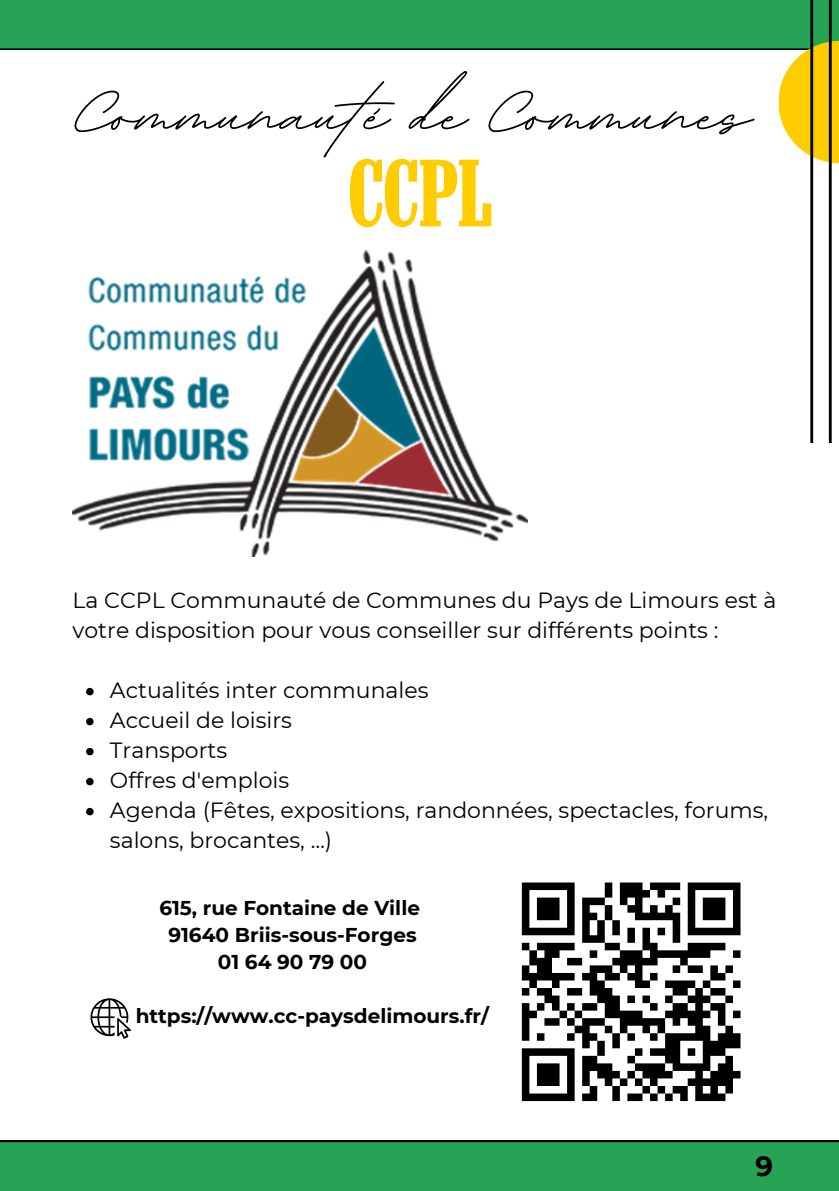
<style>
.page{position:relative;width:839px;height:1191px;background:#fff}
.page>*{position:absolute;margin:0;border:0;box-sizing:border-box;transform-origin:0 0}
.t1{font:700 112px "BD Script";color:#000}
.t2{font:100px "Neo Contact LT Pro";color:#fc0}
.t3{font:700 27.6px "Montserrat";color:#000}
.t4{font:22px/30px "Montserrat";color:#000}
.t5{font:700 20px/27px "Montserrat";color:#000;text-align:center}
</style>
<div class="page">
<div style="left:0;top:0;width:838px;height:50px;background:#26a355"></div>
<div style="left:0;top:1141px;width:838px;height:50px;background:#26a355"></div>
<svg style="left:779px;top:41px;width:59px;height:122px"></svg>
<hr style="left:810px;top:0;width:3px;height:443px;background:#000">
<hr style="left:838px;top:0;width:1px;height:443px;background:#000">
<hr style="left:828px;top:0;width:3px;height:443px;background:#000">
<img style="left:73px;top:251px;width:454px;height:306px">
<svg style="left:521px;top:882px;width:220px;height:220px"></svg>
<svg style="left:90px;top:998px;width:41px;height:41px"></svg>
<svg style="left:86px;top:688px;width:8px;height:7px"></svg>
<svg style="left:86px;top:718px;width:8px;height:7px"></svg>
<svg style="left:86px;top:748px;width:8px;height:7px"></svg>
<svg style="left:86px;top:778px;width:8px;height:7px"></svg>
<svg style="left:86px;top:808px;width:8px;height:7px"></svg>
<p class="t1" style="left:77px;top:41px;width:675px">Communauté de Communes</p>
<p class="t2" style="left:348px;top:159px;width:145px">CCPL</p>
<p class="t4" style="left:73px;top:585px;width:705px">La CCPL Communauté de Communes du Pays de Limours est à votre disposition pour vous conseiller sur différents points :</p>
<p class="t4" style="left:110px;top:675px;width:320px">Actualités inter communales</p>
<p class="t4" style="left:110px;top:705px;width:183px">Accueil de loisirs</p>
<p class="t4" style="left:110px;top:735px;width:119px">Transports</p>
<p class="t4" style="left:110px;top:765px;width:181px">Offres d'emplois</p>
<h3 class="t4" style="left:110px;top:795px;width:659px">Agenda (Fêtes, expositions, randonnées, spectacles, forums, salons, brocantes, …)</h3>
<p class="t5" style="left:159px;top:895px;width:262px">615, rue Fontaine de Ville<br>91640 Briis-sous-Forges<br>01 64 90 79 00</p>
<h1 class="t5" style="left:136px;top:1003px;width:354px">https://www.cc-paysdelimours.fr/</h1>
<h3 class="t3" style="left:755px;top:1150px;width:19px">9</h3>
</div>
